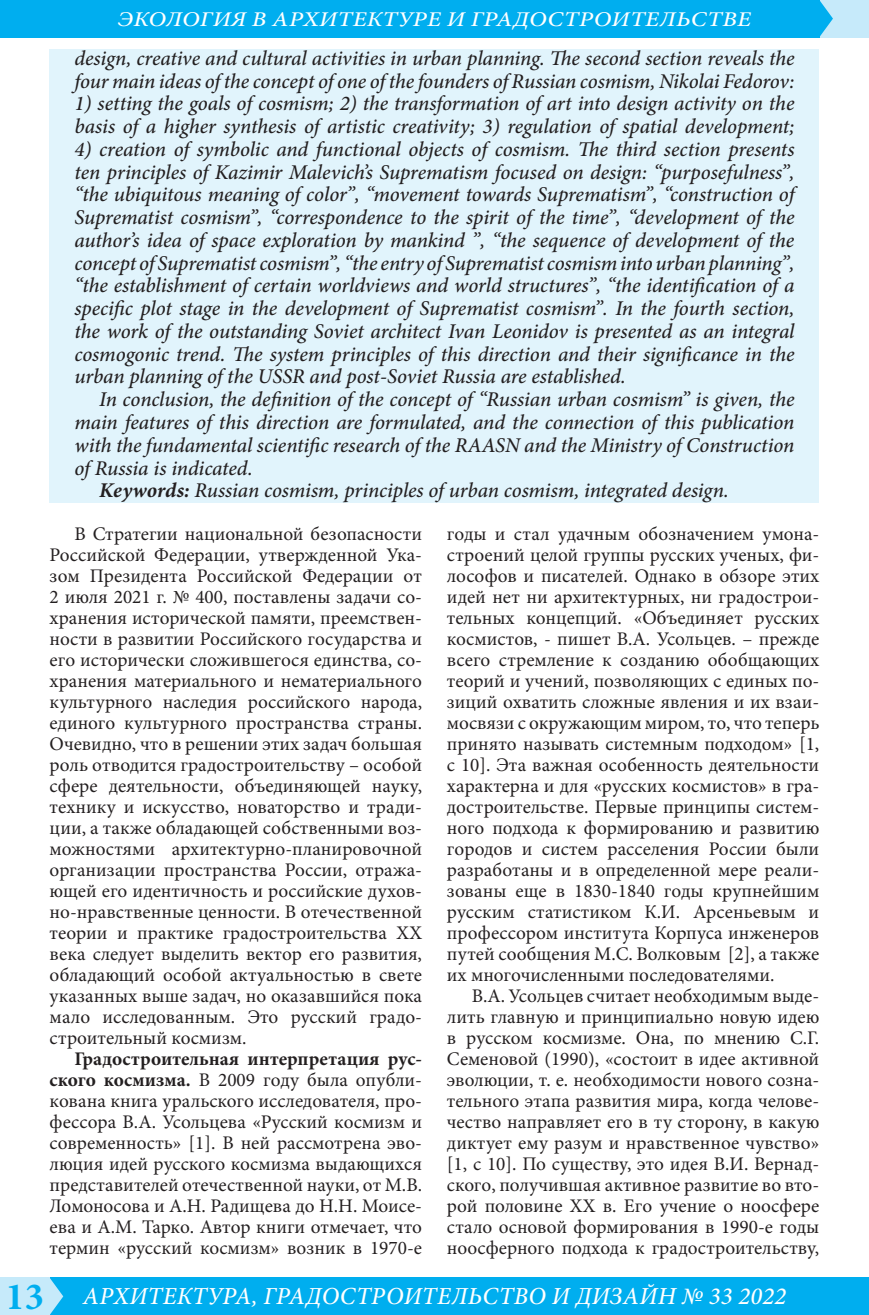
<style>
.page{position:relative;width:869px;height:1315px;background:#fff}
.page>*{position:absolute;margin:0;border:0;box-sizing:border-box;transform-origin:0 0}
.t1{font:italic 500 24.5px "Minion Pro";letter-spacing:.01em;color:#fff}
.Аннотация{font:italic 500 21px/22.8px "Minion Pro";letter-spacing:-.005em;color:#231f20}
.t2{font:italic 500 21px "Minion Pro";letter-spacing:.01em;color:#fff;scale:1.17 1}
.t3{font:19.25px/21px "Minion Pro";color:#231f20;text-align:justify}
.s1{font-weight:700}
.s2{font-weight:700;font-style:normal;font-size:38.5px;color:#00aeef}
</style>
<div class="page">
<div style="left:46px;top:1277px;width:822px;height:38px;background:#00aeef"></div>
<div style="left:819px;top:0;width:49px;height:37px;background:#c6eafa"></div>
<div style="left:0;top:1277px;width:50px;height:38px;background:#c6eafa"></div>
<div style="left:0;top:0;width:819px;height:37px;background:#00aeef"></div>
<svg style="left:50px;top:1278px;width:13px;height:37px"></svg>
<svg style="left:819px;top:0;width:13px;height:37px"></svg>
<div style="left:50px;top:50px;width:769px;height:453px;background:#e1f4fc"></div>
<p class="t2" style="left:118px;top:5px;width:542px">ЭКОЛОГИЯ В АРХИТЕКТУРЕ И ГРАДОСТРОИТЕЛЬСТВЕ</p>
<p class="Аннотация" style="left:74px;top:47px;width:721px">design, creative and cultural activities in urban planning. The second section reveals the four main ideas of the concept of one of the founders of Russian cosmism, Nikolai Fedorov:</p>
<p class="Аннотация" style="left:74px;top:92px;width:721px">1) setting the goals of cosmism; 2) the transformation of art into design activity on the basis of a higher synthesis of artistic creativity; 3) regulation of spatial development;</p>
<p class="Аннотация" style="left:74px;top:138px;width:721px;text-align:justify">4) creation of symbolic and functional objects of cosmism. The third section presents ten principles of Kazimir Malevich’s Suprematism focused on design: “purposefulness”, “the ubiquitous meaning of color”, “movement towards Suprematism”, “construction of Suprematist cosmism”, “correspondence to the spirit of the time”, “development of the author’s idea of space exploration by mankind ”, “the sequence of development of the concept of Suprematist cosmism”, “the entry of Suprematist cosmism into urban planning”, “the establishment of certain worldviews and world structures”, “the identification of a specific plot stage in the development of Suprematist cosmism”. In the fourth section, the work of the outstanding Soviet architect Ivan Leonidov is presented as an integral cosmogonic trend. The system principles of this direction and their significance in the urban planning of the USSR and post-Soviet Russia are established.</p>
<p class="Аннотация" style="left:74px;top:388px;width:721px;text-align:justify;text-indent:25px">In conclusion, the definition of the concept of “Russian urban cosmism” is given, the main features of this direction are formulated, and the connection of this publication with the fundamental scientific research of the RAASN and the Ministry of Construction of Russia is indicated.</p>
<p class="Аннотация" style="left:99px;top:479px;width:631px"><span class="s1">Keywords:</span> Russian cosmism, principles of urban cosmism, integrated design.</p>
<p class="t3" style="left:50px;top:523px;width:374px;text-indent:25px">В Стратегии национальной безопасности Российской Федерации, утвержденной Ука&shy;зом Президента Российской Федерации от 2 июля 2021 г. № 400, поставлены задачи со&shy;хранения исторической памяти, преемствен&shy;ности в развитии Российского государства и его исторически сложившегося единства, со&shy;хранения материального и нематериального культурного наследия российского народа, единого культурного пространства страны.<br>Очевидно, что в решении этих задач большая роль отводится градостроительству – особой сфере деятельности, объединяющей науку, технику и искусство, новаторство и тради&shy;ции, а также обладающей собственными воз&shy;можностями архитектурно-планировочной организации пространства России, отража&shy;ющей его идентичность и российские духов&shy;но-нравственные ценности. В отечественной теории и практике градостроительства XX века следует выделить вектор его развития, обладающий особой актуальностью в свете указанных выше задач, но оказавшийся пока мало исследованным. Это русский градо&shy;строительный космизм.</p>
<p class="t3" style="left:50px;top:1048px;width:374px;text-indent:25px"><span class="s1">Градостроительная интерпретация рус&shy;ского космизма.</span> В 2009 году была опубли&shy;кована книга уральского исследователя, про&shy;фессора В.А. Усольцева «Русский космизм и современность» [1]. В ней рассмотрена эво&shy;люция идей русского космизма выдающихся представителей отечественной науки, от М.В.<br>Ломоносова и А.Н. Радищева до Н.Н. Моисе&shy;ева и А.М. Тарко. Автор книги отмечает, что термин «русский космизм» возник в 1970-е</p>
<p class="t3" style="left:446px;top:523px;width:374px">годы и стал удачным обозначением умона&shy;строений целой группы русских ученых, фи&shy;лософов и писателей. Однако в обзоре этих идей нет ни архитектурных, ни градострои&shy;тельных концепций. «Объединяет русских космистов, - пишет В.А. Усольцев. – прежде всего стремление к созданию обобщающих теорий и учений, позволяющих с единых по&shy;зиций охватить сложные явления и их взаи&shy;мосвязи с окружающим миром, то, что теперь принято называть системным подходом» [1, с 10]. Эта важная особенность деятельности характерна и для «русских космистов» в гра&shy;достроительстве. Первые принципы систем&shy;ного подхода к формированию и развитию городов и систем расселения России были разработаны и в определенной мере реали&shy;зованы еще в 1830-1840 годы крупнейшим русским статистиком К.И. Арсеньевым и профессором института Корпуса инженеров путей сообщения М.С. Волковым [2], а также их многочисленными последователями.</p>
<p class="t3" style="left:446px;top:985px;width:374px;text-indent:25px">В.А. Усольцев считает необходимым выде&shy;лить главную и принципиально новую идею в русском космизме. Она, по мнению С.Г.<br>Семеновой (1990), «состоит в идее активной эволюции, т. е. необходимости нового созна&shy;тельного этапа развития мира, когда челове&shy;чество направляет его в ту сторону, в какую диктует ему разум и нравственное чувство» [1, с 10]. По существу, это идея В.И. Вернад&shy;ского, получившая активное развитие во вто&shy;рой половине XX в. Его учение о ноосфере стало основой формирования в 1990-е годы ноосферного подхода к градостроительству,</p>
<p class="t1" style="left:6px;top:1279px;width:781px"><span class="s2">13</span> АРХИТЕКТУРА, ГРАДОСТРОИТЕЛЬСТВО И ДИЗАЙН № 33 2022</p>
</div>
